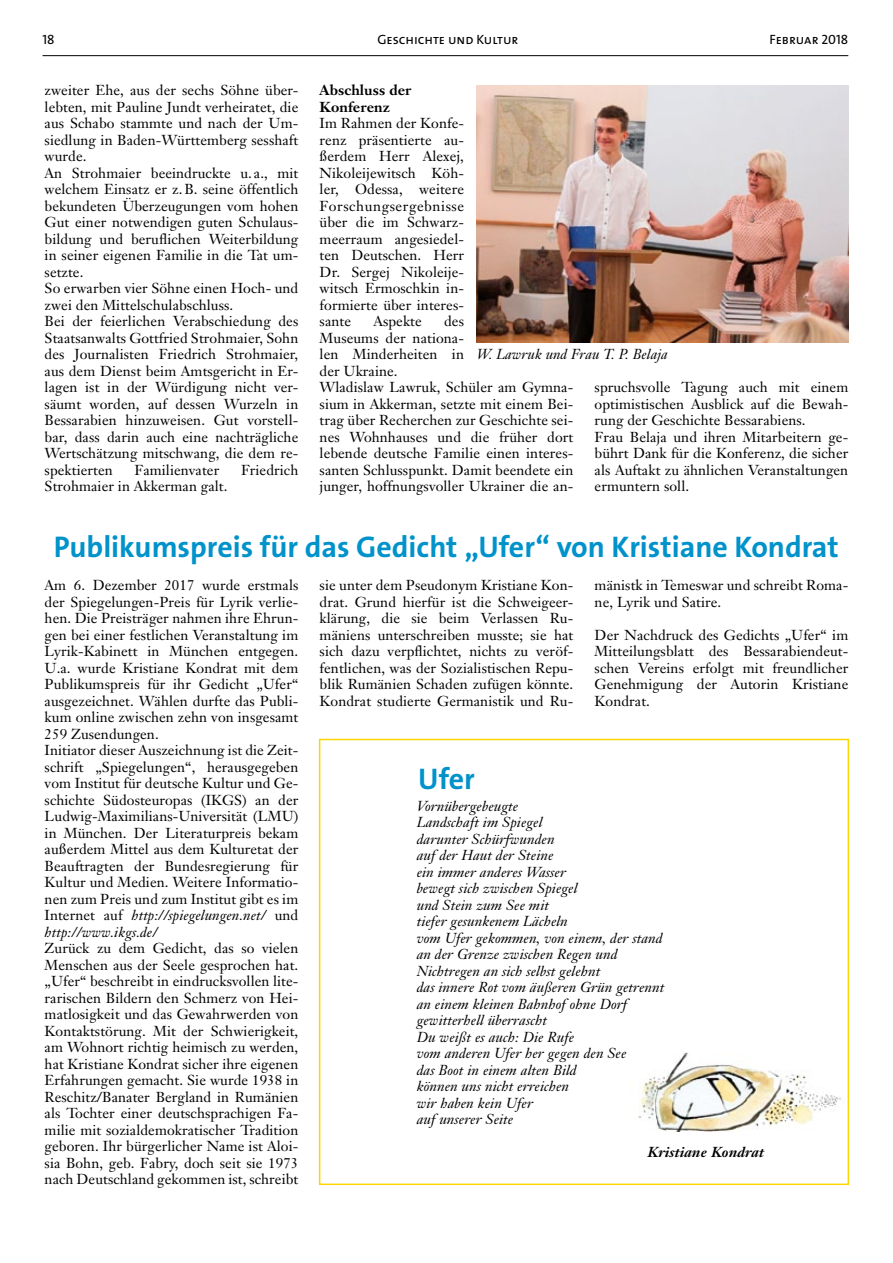
<style>
.page{position:relative;width:893px;height:1263px;background:#fff}
.page>*{position:absolute;margin:0;border:0;box-sizing:border-box;transform-origin:0 0}
.t1{font:700 30px "The Sans B7";color:#0092ca}
.t2{font:14.25px/16.5px "Janson Text";letter-spacing:.005em;color:#000}
.t3{font:italic 14.25px/16.5px "Janson Text";letter-spacing:.005em;color:#000}
.t4{font:700 14.25px/16.5px "Janson Text";letter-spacing:.005em;color:#000}
.t5{font:italic 700 14.25px "Janson Text";letter-spacing:.005em;color:#000}
.t6{font:13.5px "The Sans Caps";color:#000}
.s1{font-style:italic}
</style>
<div class="page">
<hr style="left:43px;top:55px;width:805px;height:1px;background:#000">
<div style="left:319px;top:739px;width:530px;height:446px;border:2px solid #fcd600"></div>
<img style="left:477px;top:85px;width:371px;height:257px">
<img style="left:638px;top:1052px;width:210px;height:79px">
<p class="t6" style="left:43px;top:28px;width:14px">18</p>
<p class="t6" style="left:769px;top:28px;width:80px">Februar 2018</p>
<p class="t6" style="left:377px;top:28px;width:143px">Geschichte und Kultur</p>
<p class="t2" style="left:45px;top:82px;width:255px">zweiter Ehe, aus der sechs Söhne über&shy;lebten, mit Pauline Jundt verheiratet, die aus Schabo stammte und nach der Um&shy;siedlung in Baden-Württemberg sesshaft wurde.<br>An Strohmaier beeindruckte u. a., mit welchem Einsatz er z.B. seine öffentlich bekundeten Überzeugungen vom hohen Gut einer notwendigen guten Schulaus&shy;bildung und beruflichen Weiterbildung in seiner eigenen Familie in die Tat um&shy;setzte.<br>So erwarben vier Söhne einen Hoch- und zwei den Mittelschulabschluss.<br>Bei der feierlichen Verabschiedung des Staatsanwalts Gottfried Strohmaier, Sohn des Journalisten Friedrich Strohmaier, aus dem Dienst beim Amtsgericht in Er&shy;lagen ist in der Würdigung nicht ver&shy;säumt worden, auf dessen Wurzeln in Bessarabien hinzuweisen. Gut vorstell&shy;bar, dass darin auch eine nachträgliche Wertschätzung mitschwang, die dem re&shy;spektierten</p>
<p class="t2" style="left:134px;top:461px;width:86px">Familienvater</p>
<p class="t2" style="left:241px;top:461px;width:59px">Friedrich</p>
<p class="t2" style="left:45px;top:478px;width:184px">Strohmaier in Akkerman galt.</p>
<p class="t4" style="left:320px;top:82px;width:93px">Abschluss der<br>Konferenz</p>
<p class="t2" style="left:320px;top:115px;width:146px;text-align:justify">Im Rahmen der Konfe&shy;renz präsentierte au&shy;ßerdem Herr Alexej, Nikoleijewitsch Köh&shy;ler, Odessa, weitere Forschungsergebnisse über die im Schwarz&shy;meerraum angesiedel&shy;ten Deutschen. Herr Dr. Sergej Nikoleije&shy;witsch Ermoschkin in&shy;formierte über interes&shy;sante</p>
<p class="t2" style="left:320px;top:313px;width:255px;text-indent:125px">des<br>Museums der nationa-<br>len Minderheiten in<br>der Ukraine.<br>Wladislaw Lawruk, Schüler am Gymna&shy;sium in Akkerman, setzte mit einem Bei&shy;trag über Recherchen zur Geschichte sei&shy;nes Wohnhauses und die früher dort lebende deutsche Familie einen interes&shy;santen Schlusspunkt. Damit beendete ein junger, hoffnungsvoller Ukrainer die an-</p>
<p class="t2" style="left:373px;top:313px;width:50px">Aspekte</p>
<p class="t3" style="left:477px;top:346px;width:192px">W. Lawruk und Frau T. P. Belaja</p>
<p class="t2" style="left:595px;top:379px;width:255px">spruchsvolle Tagung auch mit einem optimistischen Ausblick auf die Bewah&shy;rung der Geschichte Bessarabiens.<br>Frau Belaja und ihren Mitarbeitern ge&shy;bührt Dank für die Konferenz, die sicher als Auftakt zu ähnlichen Veranstaltungen ermuntern soll.</p>
<h1 class="t1" style="left:54px;top:531px;width:786px">Publikumspreis für das Gedicht „Ufer“ von Kristiane Kondrat</h1>
<p class="t2" style="left:320px;top:577px;width:255px;text-align:justify">sie unter dem Pseudonym Kristiane Kon&shy;drat. Grund hierfür ist die Schweigeer&shy;klärung, die sie beim Verlassen Ru&shy;mäniens unterschreiben musste; sie hat sich dazu verpflichtet, nichts zu veröf&shy;fentlichen, was der Sozialistischen Repu&shy;blik Rumänien Schaden zufügen könnte.<br>Kondrat studierte Germanistik und Ru-</p>
<p class="t2" style="left:45px;top:577px;width:255px">Am 6. Dezember 2017 wurde erstmals der Spiegelungen-Preis für Lyrik verlie&shy;hen. Die Preisträger nahmen ihre Ehrun&shy;gen bei einer festlichen Veranstaltung im Lyrik-Kabinett in München entgegen.<br>U.a. wurde Kristiane Kondrat mit dem Publikumspreis für ihr Gedicht „Ufer“ ausgezeichnet. Wählen durfte das Publi&shy;kum online zwischen zehn von insgesamt 259 Zusendungen.<br>Initiator dieser Auszeichnung ist die Zeit&shy;schrift „Spiegelungen“, herausgegeben vom Institut für deutsche Kultur und Ge&shy;schichte Südosteuropas (IKGS) an der Ludwig-Maximilians-Universität (LMU) in München. Der Literaturpreis bekam außerdem Mittel aus dem Kulturetat der Beauftragten der Bundesregierung für Kultur und Medien. Weitere Informatio&shy;nen zum Preis und zum Institut gibt es im Internet auf <span class="s1">http://spiegelungen.net/</span> und <span class="s1">http://www.ikgs.de/</span></p>
<p class="t2" style="left:45px;top:940px;width:255px;text-align:justify">Zurück zu dem Gedicht, das so vielen Menschen aus der Seele gesprochen hat. „Ufer“ beschreibt in eindrucksvollen lite&shy;rarischen Bildern den Schmerz von Hei&shy;matlosigkeit und das Gewahrwerden von Kontaktstörung. Mit der Schwierigkeit, am Wohnort richtig heimisch zu werden, hat Kristiane Kondrat sicher ihre eigenen Erfahrungen gemacht. Sie wurde 1938 in Reschitz/Banater Bergland in Rumänien als Tochter einer deutschsprachigen Fa&shy;milie mit sozialdemokratischer Tradition geboren. Ihr bürgerlicher Name ist Aloi&shy;sia Bohn, geb. Fabry, doch seit sie 1973 nach Deutschland gekommen ist, schreibt</p>
<p class="t2" style="left:595px;top:577px;width:255px">mänistk in Temeswar und schreibt Roma&shy;ne, Lyrik und Satire.</p>
<p class="t2" style="left:595px;top:626px;width:255px;text-align:justify">Der Nachdruck des Gedichts „Ufer“ im Mitteilungsblatt des Bessarabiendeut&shy;schen Vereins erfolgt mit freundlicher Genehmigung der Autorin Kristiane Kondrat.</p>
<h1 class="t1" style="left:418px;top:763px;width:58px">Ufer</h1>
<p class="t3" style="left:417px;top:798px;width:249px">Vornübergebeugte<br>Landschaft im Spiegel<br>darunter Schürfwunden<br>auf der Haut der Steine<br>ein immer anderes Wasser<br>bewegt sich zwischen Spiegel<br>und Stein zum See mit<br>tiefer gesunkenem Lächeln<br>vom Ufer gekommen, von einem, der stand an der Grenze zwischen Regen und<br>Nichtregen an sich selbst gelehnt<br>das innere Rot vom äußeren Grün getrennt an einem kleinen Bahnhof ohne Dorf gewitterhell überrascht<br>Du weißt es auch: Die Rufe<br>vom anderen Ufer her gegen den See<br>das Boot in einem alten Bild<br>können uns nicht erreichen<br>wir haben kein Ufer<br>auf unserer Seite</p>
<p class="t5" style="left:648px;top:1143px;width:118px">Kristiane Kondrat</p>
</div>
